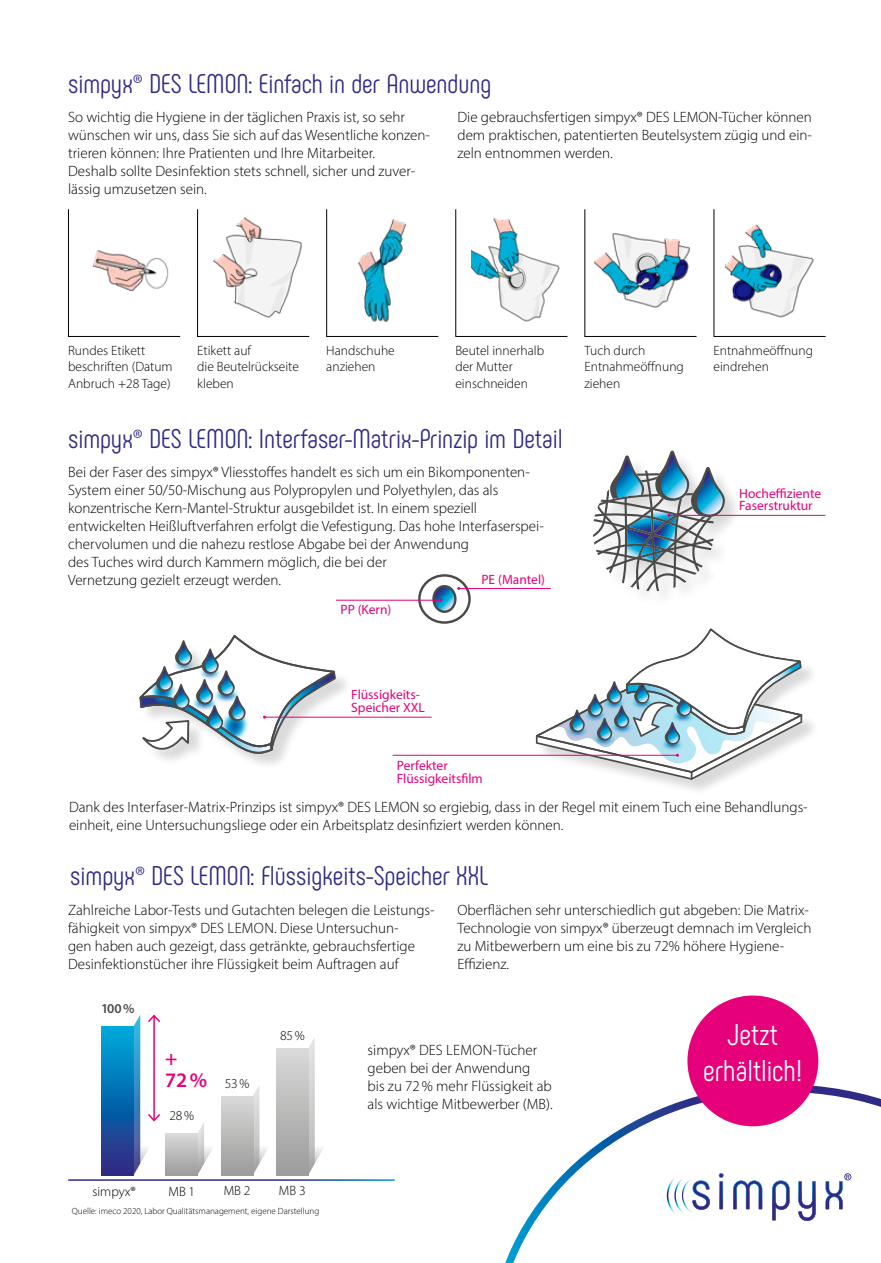
<style>
.page{position:relative;width:881px;height:1263px;background:#fff}
.page>*{position:absolute;margin:0;border:0;box-sizing:border-box;transform-origin:0 0}
.t1{font:30px/35.5px "Phenomena";color:#fff;text-align:center}
.t2{font:27px "Phenomena";color:#2f2a85}
.t3{font:600 20.7px/21.9px "Myriad Pro";color:#e6007a}
.t4{font:300 15px/18px "Myriad Pro";color:#000}
.t5{font:300 13.5px/16.2px "Myriad Pro";color:#000}
.t6{font:13.5px/12.8px "Myriad Pro";color:#e6007a}
.t7{font:600 13.5px "Myriad Pro";color:#4a4a49}
.t8{font:300 9px "Myriad Pro";color:#000}
.s1{font-family:"Myriad Pro";font-weight:300;font-stretch:condensed}
</style>
<div class="page">
<svg style="left:505px;top:1084px;width:375px;height:179px"></svg>
<div style="left:536px;top:630px;width:282px;height:166px;background:#000;opacity:.15"></div>
<div style="left:593px;top:451px;width:149px;height:157px;background:#000;opacity:.15"></div>
<svg style="left:700px;top:1180px;width:9px;height:30px"></svg>
<svg style="left:718px;top:1173px;width:5px;height:36px"></svg>
<svg style="left:732px;top:1180px;width:30px;height:29px"></svg>
<svg style="left:771px;top:1180px;width:18px;height:40px"></svg>
<svg style="left:798px;top:1181px;width:17px;height:40px"></svg>
<svg style="left:825px;top:1173px;width:26px;height:36px"></svg>
<img style="left:666px;top:1169px;width:34px;height:53px">
<div style="left:166px;top:1133px;width:32px;height:42px;background:#9e9d9d"></div>
<svg style="left:102px;top:1014px;width:110px;height:160px"></svg>
<svg style="left:221px;top:1085px;width:47px;height:89px"></svg>
<svg style="left:276px;top:1038px;width:47px;height:136px"></svg>
<hr style="left:264px;top:717px;width:167px;height:1px;background:#e6007a">
<svg style="left:139px;top:635px;width:198px;height:128px"></svg>
<hr style="left:392px;top:755px;width:285px;height:1px;background:#e6007a">
<svg style="left:534px;top:628px;width:268px;height:152px"></svg>
<hr style="left:668px;top:515px;width:157px;height:1px;background:#e6007a">
<svg style="left:593px;top:451px;width:131px;height:140px"></svg>
<svg style="left:68px;top:209px;width:113px;height:128px"></svg>
<svg style="left:197px;top:209px;width:113px;height:128px"></svg>
<svg style="left:326px;top:209px;width:113px;height:128px"></svg>
<svg style="left:455px;top:209px;width:113px;height:128px"></svg>
<svg style="left:584px;top:209px;width:113px;height:128px"></svg>
<svg style="left:713px;top:209px;width:113px;height:128px"></svg>
<hr style="left:458px;top:588px;width:92px;height:1px;background:#e6007a">
<hr style="left:336px;top:600px;width:104px;height:1px;background:#e6007a">
<svg style="left:418px;top:574px;width:52px;height:50px"></svg>
<div style="left:687px;top:995px;width:131px;height:131px;background:#e6007a;border-radius:50%"></div>
<h2 class="t2" style="left:68px;top:68px;width:424px">simpyx<span class="s1">®</span> DES LEMON: Einfach in der Anwendung</h2>
<p class="t4" style="left:68px;top:108px;width:362px">So wichtig die Hygiene in der täglichen Praxis ist, so sehr wünschen wir uns, dass Sie sich auf das Wesentliche konzen&shy;trieren können: Ihre Pratienten und Ihre Mitarbeiter.<br>Deshalb sollte Desinfektion stets schnell, sicher und zuver&shy;lässig umzusetzen sein.</p>
<p class="t4" style="left:457px;top:108px;width:356px;text-align:justify">Die gebrauchsfertigen simpyx® DES LEMON-Tücher können dem praktischen, patentierten Beutelsystem zügig und ein&shy;zeln entnommen werden.</p>
<p class="t5" style="left:68px;top:342px;width:106px">Rundes Etikett beschriften (Datum<br>Anbruch +28 Tage)</p>
<p class="t5" style="left:197px;top:342px;width:103px">Etikett auf<br>die Beutelrückseite kleben</p>
<p class="t5" style="left:326px;top:342px;width:70px">Handschuhe anziehen</p>
<p class="t5" style="left:455px;top:342px;width:90px">Beutel innerhalb der Mutter einschneiden</p>
<p class="t5" style="left:584px;top:342px;width:101px">Tuch durch<br>Entnahmeöffnung ziehen</p>
<p class="t5" style="left:713px;top:342px;width:101px">Entnahmeöffnung eindrehen</p>
<h2 class="t2" style="left:68px;top:423px;width:496px">simpyx<span class="s1">®</span> DES LEMON: Interfaser-Matrix-Prinzip im Detail</h2>
<p class="t4" style="left:68px;top:463px;width:477px">Bei der Faser des simpyx® Vliesstoffes handelt es sich um ein Bikomponenten-System einer 50/50-Mischung aus Polypropylen und Polyethylen, das als konzentrische Kern-Mantel-Struktur ausgebildet ist. In einem speziell entwickelten Heißluftverfahren erfolgt die Vefestigung. Das hohe Interfaserspei&shy;chervolumen und die nahezu restlose Abgabe bei der Anwendung<br>des Tuches wird durch Kammern möglich, die bei der<br>Vernetzung gezielt erzeugt werden.</p>
<p class="t6" style="left:481px;top:573px;width:65px">PE (Mantel)</p>
<p class="t6" style="left:340px;top:603px;width:52px">PP (Kern)</p>
<p class="t6" style="left:351px;top:688px;width:75px">Flüssigkeits-<br>Speicher XXL</p>
<p class="t6" style="left:396px;top:759px;width:87px">Perfekter<br>Flüssigkeitsfilm</p>
<p class="t6" style="left:739px;top:486px;width:83px">Hocheffiziente<br>Faserstruktur</p>
<p class="t4" style="left:69px;top:798px;width:740px">Dank des Interfaser-Matrix-Prinzips ist simpyx® DES LEMON so ergiebig, dass in der Regel mit einem Tuch eine Behandlungs&shy;einheit, eine Untersuchungsliege oder ein Arbeitsplatz desinfiziert werden können.</p>
<h2 class="t2" style="left:70px;top:860px;width:419px">simpyx<span class="s1">®</span> DES LEMON: Flüssigkeits-Speicher XXL</h2>
<p class="t4" style="left:68px;top:901px;width:368px">Zahlreiche Labor-Tests und Gutachten belegen die Leistungs&shy;fähigkeit von simpyx® DES LEMON. Diese Untersuchun-<br>gen haben auch gezeigt, dass getränkte, gebrauchsfertige Desinfektionstücher ihre Flüssigkeit beim Auftragen auf</p>
<p class="t4" style="left:457px;top:901px;width:355px">Oberflächen sehr unterschiedlich gut abgeben: Die Matrix-Technologie von simpyx® überzeugt demnach im Vergleich zu Mitbewerbern um eine bis zu 72% höhere Hygiene-Effizienz.</p>
<p class="t7" style="left:101px;top:1000px;width:35px">100%</p>
<h3 class="t3" style="left:165px;top:1046px;width:44px">+<br>72%</h3>
<p class="t5" style="left:169px;top:1107px;width:26px">28%</p>
<p class="t5" style="left:224px;top:1075px;width:26px">53%</p>
<p class="t5" style="left:280px;top:1027px;width:26px">85%</p>
<p class="t5" style="left:92px;top:1183px;width:45px">simpyx®</p>
<p class="t5" style="left:168px;top:1183px;width:28px">MB 1</p>
<p class="t5" style="left:223px;top:1182px;width:28px">MB 2</p>
<p class="t5" style="left:279px;top:1182px;width:28px">MB 3</p>
<p class="t8" style="left:72px;top:1205px;width:249px">Quelle: imeco 2020, Labor Qualitätsmanagement, eigene Darstellung</p>
<p class="t4" style="left:367px;top:1041px;width:186px">simpyx® DES LEMON-Tücher geben bei der Anwendung<br>bis zu 72% mehr Flüssigkeit ab als wichtige Mitbewerber (MB).</p>
<h1 class="t1" style="left:702px;top:1017px;width:101px">Jetzt erhältlich!</h1>
</div>
